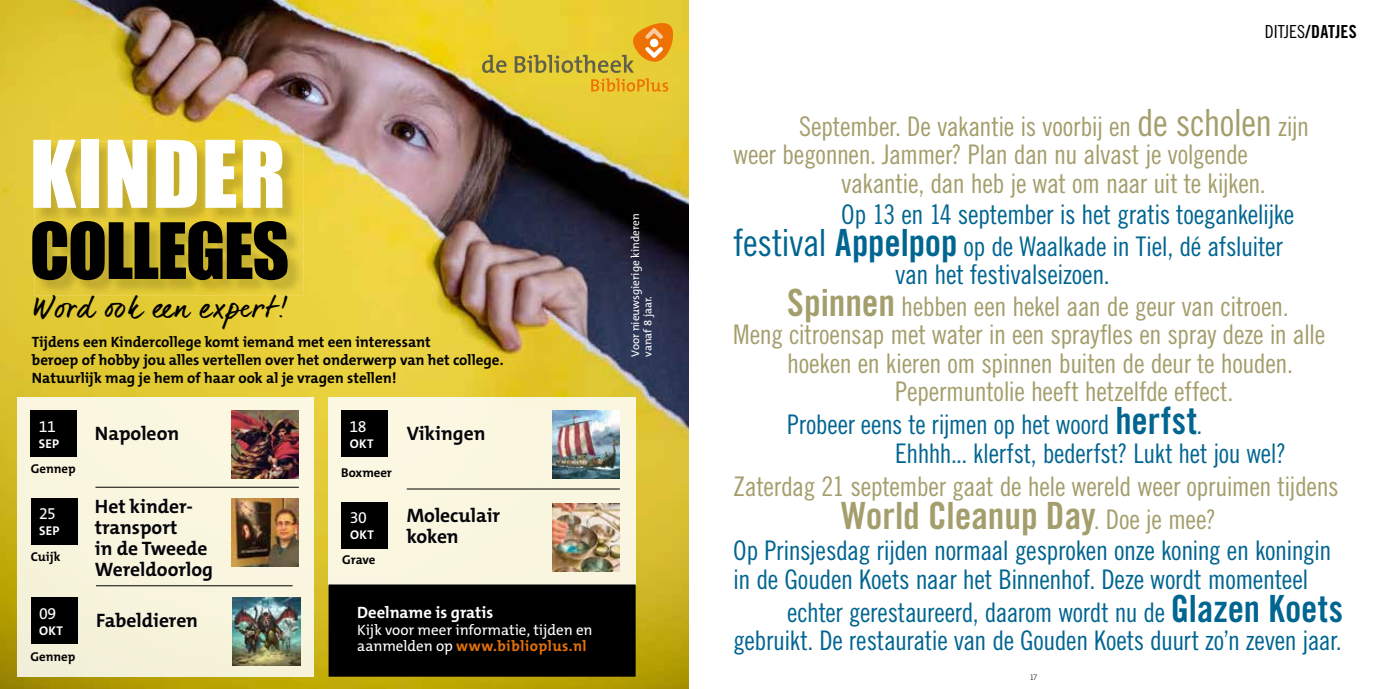
<style>
.page{position:relative;width:1378px;height:689px;background:#fff}
.page>*{position:absolute;margin:0;border:0;box-sizing:border-box;transform-origin:0 0}
.t1{font:86.1px "Impact";letter-spacing:.02em;color:#fff}
.t2{font:71.7px "Impact";letter-spacing:-.02em;color:#000}
.t3{font:37.5px "Trade Gothic LT Std Bd Cn 20";letter-spacing:-.005em;color:#a49e6c}
.t4{font:29.25px "dear Joe 6";color:#000}
.t5{font:27px/31.5px "Trade Gothic LT Std Cn 18";letter-spacing:-.015em;color:#a49e6c}
.t6{font:27px/28.5px "Trade Gothic LT Std Cn 18";letter-spacing:-.015em;color:#006591}
.t7{font:700 19.5px/21px "The Mix C5";color:#04050a}
.t8{font:18px "Trade Gothic LT Std Bd Cn 20";letter-spacing:.005em;color:#000}
.t9{font:700 16.5px "The Mix C5";color:#fff}
.t10{font:15.9px "The Mix C5";letter-spacing:-.03em;color:#fff}
.t11{font:700 15px/18px "The Mix C5";color:#000}
.t12{font:15px/16.5px "The Mix C5";color:#fff}
.t13{font:700 12.9px "The Mix C5";letter-spacing:-.005em;color:#000}
.t14{font:700 12.75px "The Mix C5";letter-spacing:.015em;color:#fff}
.t15{font:11.25px/12.3px "The Mix C5";color:#fff}
.t16{font:300 7.5px "Trade Gothic LT Std";color:#000}
.s1{font-weight:700;color:#e4700b}
.s2{font-family:"Trade Gothic LT Std Cn 18"}
.s3{font-size:37.5px}
.s4{font-family:"Trade Gothic LT Std Bd Cn 20";font-size:37.5px}
.s5{color:#006591}
.s6{font-family:"Trade Gothic LT Std Cn 18";font-size:27px}
</style>
<div class="page">
<img style="left:1px;top:0;width:688px;height:689px">
<div style="left:17px;top:398px;width:296px;height:279px;background:#f9f5de"></div>
<img style="left:34px;top:142px;width:269px;height:153px">
<svg style="left:482px;top:55px;width:24px;height:18px"></svg>
<svg style="left:515px;top:23px;width:158px;height:69px;background:#e0bc33"></svg>
<div style="left:31px;top:498px;width:46px;height:47px;background:#000"></div>
<div style="left:31px;top:598px;width:46px;height:46px;background:#000"></div>
<img style="left:231px;top:411px;width:68px;height:68px">
<div style="left:31px;top:410px;width:46px;height:47px;background:#000"></div>
<img style="left:231px;top:498px;width:68px;height:68px">
<img style="left:232px;top:598px;width:68px;height:68px">
<hr style="left:95px;top:487px;width:204px;height:1px;background:#000">
<hr style="left:96px;top:585px;width:197px;height:1px;background:#000">
<div style="left:328px;top:398px;width:307px;height:186px;background:#faf6e0"></div>
<div style="left:341px;top:410px;width:47px;height:47px;background:#000"></div>
<div style="left:342px;top:502px;width:46px;height:46px;background:#000"></div>
<img style="left:552px;top:411px;width:68px;height:68px">
<img style="left:552px;top:503px;width:68px;height:68px">
<hr style="left:407px;top:489px;width:213px;height:1px;background:#000">
<div style="left:329px;top:585px;width:306px;height:91px;background:#000"></div>
<div style="left:328px;top:584px;width:307px;height:93px;border:2px solid #000"></div>
<img style="left:0;top:0;width:1px;height:689px">
<h1 class="t1" style="left:30px;top:107px;width:257px">KINDER</h1>
<h2 class="t2" style="left:30px;top:195px;width:261px">COLLEGES</h2>
<p class="t4" style="left:33px;top:289px;width:255px">Word ook een expert!</p>
<p class="t11" style="left:32px;top:333px;width:473px">Tijdens een Kindercollege komt iemand met een interessant<br>beroep of hobby jou alles vertellen over het onderwerp van het college.<br>Natuurlijk mag je hem of haar ook al je vragen stellen!</p>
<p class="t7" style="left:95px;top:423px;width:86px">Napoleon</p>
<p class="t10" style="left:349px;top:416px;width:19px">18</p>
<p class="t14" style="left:350px;top:435px;width:25px">OKT</p>
<p class="t10" style="left:39px;top:416px;width:19px">11</p>
<p class="t14" style="left:39px;top:435px;width:22px">SEP</p>
<p class="t13" style="left:31px;top:461px;width:46px">Gennep</p>
<p class="t7" style="left:407px;top:423px;width:80px">Vikingen</p>
<p class="t13" style="left:341px;top:464px;width:52px">Boxmeer</p>
<p class="t10" style="left:39px;top:504px;width:18px">25</p>
<p class="t14" style="left:39px;top:523px;width:22px">SEP</p>
<p class="t13" style="left:31px;top:548px;width:31px">Cuijk</p>
<p class="t7" style="left:95px;top:496px;width:120px">Het kinder&shy;transport<br>in de Tweede<br>Wereldoorlog</p>
<p class="t10" style="left:350px;top:507px;width:19px">30</p>
<p class="t14" style="left:350px;top:526px;width:25px">OKT</p>
<p class="t13" style="left:342px;top:551px;width:34px">Grave</p>
<p class="t7" style="left:407px;top:505px;width:95px">Moleculair koken</p>
<p class="t10" style="left:39px;top:603px;width:19px">09</p>
<p class="t14" style="left:39px;top:622px;width:25px">OKT</p>
<p class="t13" style="left:31px;top:648px;width:46px">Gennep</p>
<p class="t7" style="left:96px;top:610px;width:104px">Fabeldieren</p>
<p class="t9" style="left:357px;top:602px;width:137px">Deelname is gratis</p>
<p class="t12" style="left:357px;top:621px;width:237px">Kijk voor meer informatie, tijden en aanmelden op <span class="s1">www.biblioplus.nl</span></p>
<p class="t15" style="left:629px;top:357px;width:145px;rotate:-90deg">Voor nieuwsgierige kinderen vanaf 8 jaar.</p>
<p class="t8" style="left:1265px;top:21px;width:93px"><span class="s2">DITJES</span>/DATJES</p>
<p class="t5" style="left:799px;top:110px;width:511px">September. De vakantie is voorbij en <span class="s3">de scholen</span> zijn</p>
<p class="t5" style="left:733px;top:138px;width:516px">weer begonnen. Jammer? Plan dan nu alvast je volgende</p>
<p class="t5" style="left:841px;top:167px;width:426px">vakantie, dan heb je wat om naar uit te kijken.</p>
<p class="t6" style="left:733px;top:198px;width:562px;line-height:31.5px;text-indent:108px">Op 13 en 14 september is het gratis toegankelijke <span class="s3">festival</span> <span class="s4">Appelpop</span> op de Waalkade in Tiel, dé afsluiter</p>
<p class="t5" style="left:787px;top:258px;width:503px;text-indent:108px"><span class="s5">van het festivalseizoen.<br></span><span class="s4">Spinnen</span> hebben een hekel aan de geur van citroen.</p>
<p class="t5" style="left:733px;top:318px;width:594px">Meng citroensap met water in een sprayfles en spray deze in alle</p>
<p class="t5" style="left:787px;top:347px;width:507px">hoeken en kieren om spinnen buiten de deur te houden.</p>
<p class="t5" style="left:895px;top:375px;width:340px">Pepermuntolie heeft hetzelfde effect.</p>
<p class="t6" style="left:895px;top:410px;width:392px;text-indent:-108px">Probeer eens te rijmen op het woord <span class="s4">herfst</span>.<br>Ehhhh... klerfst, bederfst? Lukt het jou wel?</p>
<p class="t5" style="left:733px;top:470px;width:607px">Zaterdag 21 september gaat de hele wereld weer opruimen tijdens</p>
<h3 class="t3" style="left:841px;top:492px;width:376px">World Cleanup Day<span class="s6">. Doe je mee?</span></h3>
<p class="t6" style="left:733px;top:536px;width:600px">Op Prinsjesdag rijden normaal gesproken onze koning en koningin in de Gouden Koets naar het Binnenhof. Deze wordt momenteel</p>
<p class="t6" style="left:733px;top:597px;width:611px;text-align:right">echter gerestaureerd, daarom wordt nu de <span class="s4">Glazen Koets </span>gebruikt. De restauratie van de Gouden Koets duurt zo’n zeven jaar.</p>
<p class="t16" style="left:1029px;top:672px;width:9px">17</p>
</div>
